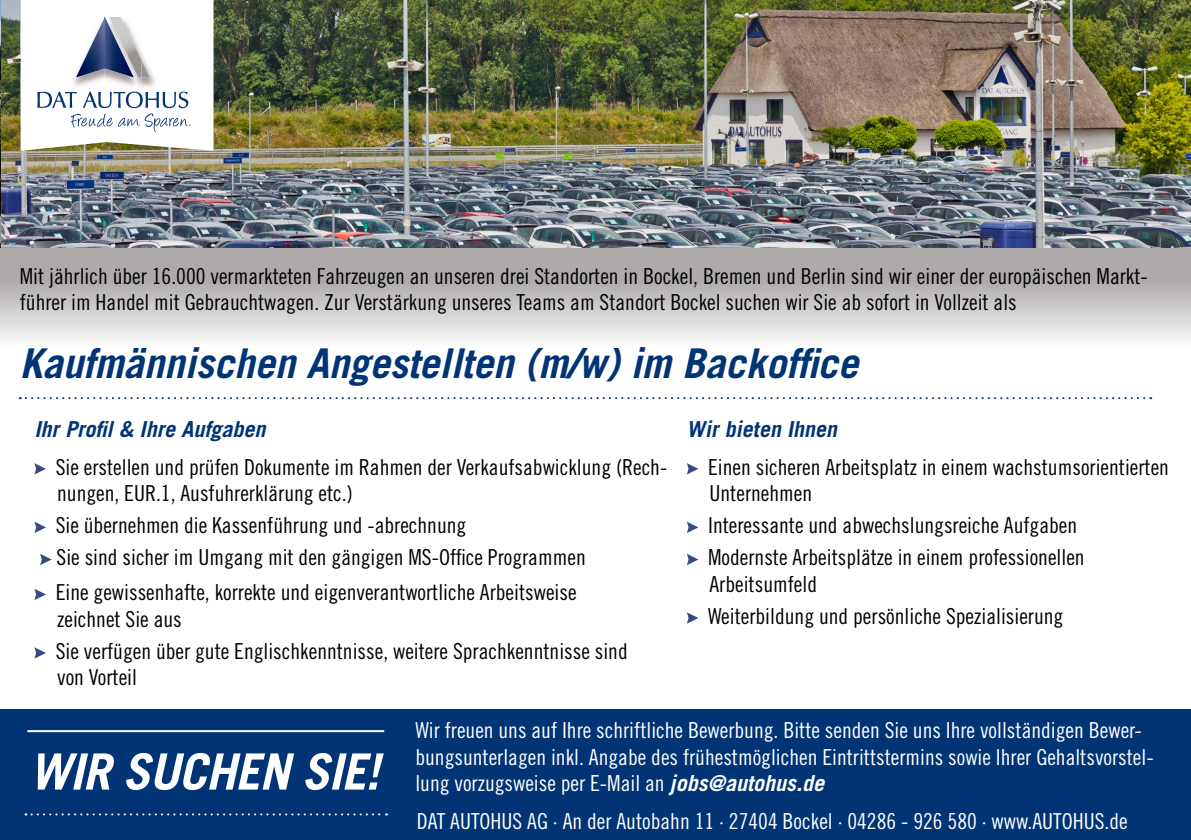
<style>
.page{position:relative;width:1191px;height:840px;background:#fff}
.page>*{position:absolute;margin:0;border:0;box-sizing:border-box;transform-origin:0 0}
.t1{font:italic 700 50px "Trade Gothic LT Std";letter-spacing:-.02em;color:#fff}
.t2{font:italic 700 41px "Trade Gothic LT Std";letter-spacing:-.005em;color:#003475}
.t3{font:22px/26.4px "Trade Gothic LT Std Cn 18";color:#000}
.t4{font:22px/26.4px "Trade Gothic LT Std Cn 18";color:#fff}
.t5{font:italic 700 22px "Trade Gothic LT Std";color:#003475}
.t6{font:italic 700 22px "Trade Gothic LT Std";color:#003475}
.s1{font-family:"Trade Gothic LT Std";font-weight:700;font-style:italic}
</style>
<div class="page">
<div style="left:0;top:709px;width:1191px;height:130px;background:#003475"></div>
<svg style="left:26px;top:813px;width:361px;height:2px"></svg>
<hr style="left:27px;top:729px;width:357px;height:2px;background:#fff">
<svg style="left:687px;top:463px;width:11px;height:11px"></svg>
<svg style="left:687px;top:521px;width:11px;height:11px"></svg>
<svg style="left:687px;top:554px;width:11px;height:11px"></svg>
<svg style="left:687px;top:612px;width:11px;height:11px"></svg>
<svg style="left:34px;top:463px;width:12px;height:11px"></svg>
<svg style="left:34px;top:521px;width:12px;height:11px"></svg>
<svg style="left:40px;top:554px;width:12px;height:11px"></svg>
<svg style="left:34px;top:588px;width:12px;height:11px"></svg>
<svg style="left:34px;top:647px;width:12px;height:11px"></svg>
<svg style="left:20px;top:397px;width:1131px;height:2px"></svg>
<img style="left:1px;top:0;width:1190px;height:248px">
<svg style="left:21px;top:0;width:192px;height:151px"></svg>
<svg style="left:0;top:248px;width:1191px;height:92px;background:#c4c2c1"></svg>
<p class="t3" style="left:20px;top:262px;width:1129px">Mit jährlich über 16.000 vermarkteten Fahrzeugen an unseren drei Standorten in Bockel, Bremen und Berlin sind wir einer der europäischen Markt&shy;führer im Handel mit Gebrauchtwagen. Zur Verstärkung unseres Teams am Standort Bockel suchen wir Sie ab sofort in Vollzeit als</p>
<h2 class="t2" style="left:20px;top:338px;width:840px">Kaufmännischen Angestellten (m/w) im Backoffice</h2>
<p class="t5" style="left:34px;top:415px;width:234px">Ihr Profil &amp; Ihre Aufgaben</p>
<p class="t3" style="left:56px;top:453px;width:613px">Sie erstellen und prüfen Dokumente im Rahmen der Verkaufsabwicklung (Rech&shy;nungen, EUR.1, Ausfuhrerklärung etc.)</p>
<p class="t3" style="left:56px;top:508px;width:531px;line-height:32px">Sie übernehmen die Kassenführung und -abrechnung<br>Sie sind sicher im Umgang mit den gängigen MS-Office Programmen</p>
<p class="t3" style="left:56px;top:578px;width:522px">Eine gewissenhafte, korrekte und eigenverantwortliche Arbeitsweise zeichnet Sie aus</p>
<p class="t3" style="left:56px;top:637px;width:573px">Sie verfügen über gute Englischkenntnisse, weitere Sprachkenntnisse sind von Vorteil</p>
<p class="t6" style="left:687px;top:415px;width:156px">Wir bieten Ihnen</p>
<p class="t3" style="left:708px;top:453px;width:462px">Einen sicheren Arbeitsplatz in einem wachstumsorientierten<br>Unternehmen</p>
<p class="t3" style="left:708px;top:508px;width:378px;line-height:32px">Interessante und abwechslungsreiche Aufgaben<br>Modernste Arbeitsplätze in einem professionellen</p>
<p class="t3" style="left:708px;top:567px;width:357px;line-height:32px">Arbeitsumfeld<br>Weiterbildung und persönliche Spezialisierung</p>
<h1 class="t1" style="left:29px;top:740px;width:351px">wir suchen sie!</h1>
<p class="t4" style="left:415px;top:716px;width:739px">Wir freuen uns auf Ihre schriftliche Bewerbung. Bitte senden Sie uns Ihre vollständigen Bewer&shy;bungsunterlagen inkl. Angabe des frühestmöglichen Eintrittstermins sowie Ihrer Gehaltsvorstel&shy;lung vorzugsweise per E-Mail an <span class="s1">jobs@autohus.de</span></p>
<p class="t4" style="left:417px;top:807px;width:712px">DAT AUTOHUS AG · An der Autobahn 11 · 27404 Bockel · 04286 - 926 580 · www.AUTOHUS.de</p>
</div>
